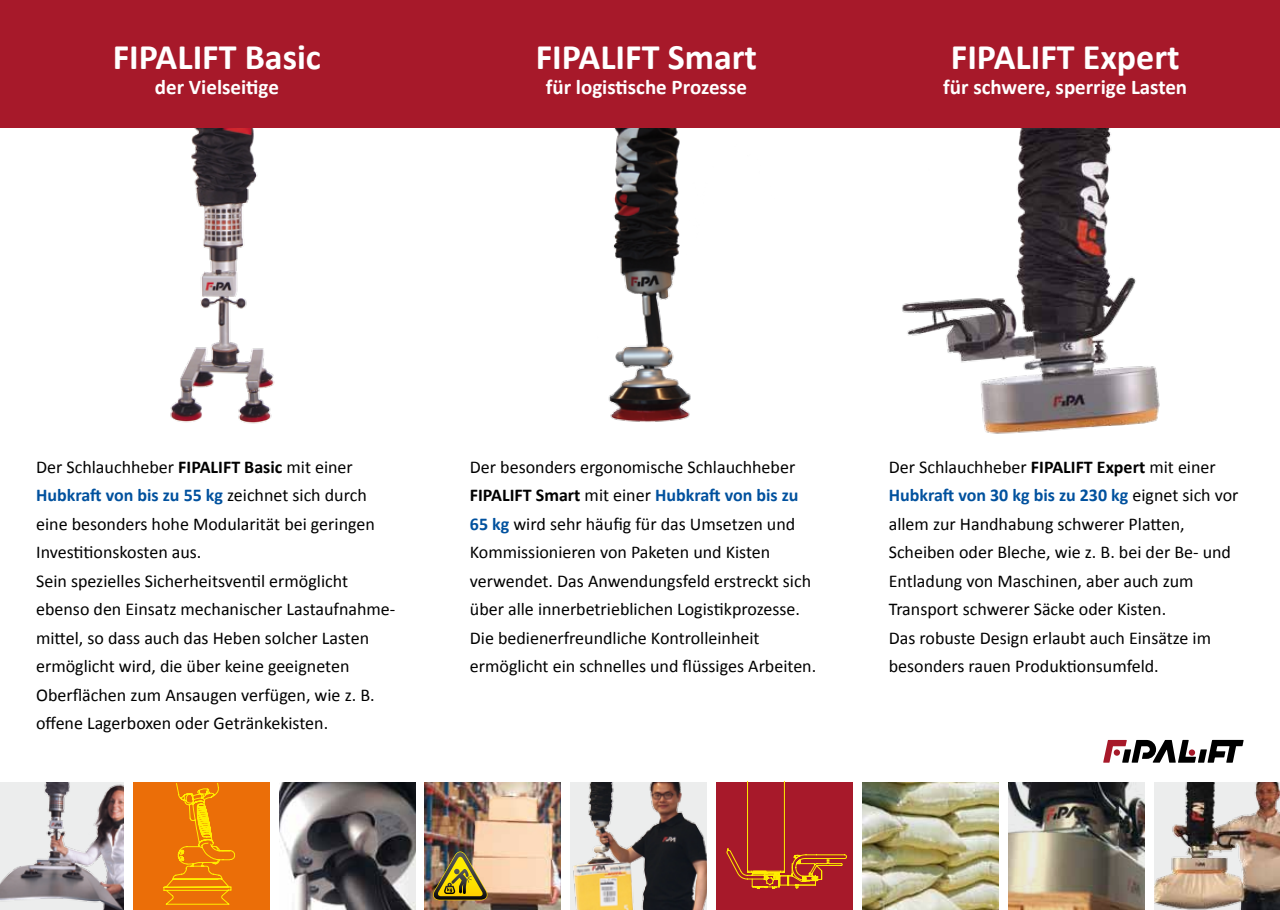
<style>
.page{position:relative;width:1280px;height:910px;background:#fff}
.page>*{position:absolute;margin:0;border:0;box-sizing:border-box;transform-origin:0 0}
.t1{font:700 36px "Calibri";color:#fff}
.t2{font:700 21px "Calibri";color:#fff}
.t3{font:18px/28.5px "Calibri";color:#000}
.s1{font-weight:700}
.s2{font-weight:700;color:#00519e}
</style>
<div class="page">
<img style="left:902px;top:128px;width:258px;height:306px">
<img style="left:170px;top:128px;width:104px;height:296px">
<img style="left:608px;top:128px;width:83px;height:294px">
<div style="left:0;top:0;width:1280px;height:128px;background:#a7192a"></div>
<img style="left:0;top:783px;width:123px;height:127px">
<img style="left:279px;top:782px;width:136px;height:128px">
<img style="left:571px;top:782px;width:136px;height:128px">
<img style="left:1008px;top:783px;width:136px;height:127px">
<img style="left:862px;top:783px;width:136px;height:127px">
<img style="left:1154px;top:783px;width:126px;height:127px">
<div style="left:717px;top:783px;width:136px;height:127px;background:#a7192a"></div>
<hr style="left:784px;top:781px;width:1px;height:90px;background:#ffed00">
<hr style="left:747px;top:781px;width:1px;height:90px;background:#ffed00">
<svg style="left:726px;top:847px;width:121px;height:42px"></svg>
<div style="left:133px;top:783px;width:136px;height:127px;background:#eb6e08"></div>
<svg style="left:163px;top:782px;width:72px;height:123px"></svg>
<img style="left:425px;top:782px;width:136px;height:128px">
<img style="left:432px;top:851px;width:56px;height:49px">
<svg style="left:1103px;top:740px;width:141px;height:23px"></svg>
<h1 class="t1" style="left:113px;top:34px;width:210px">FIPALIFT Basic</h1>
<p class="t2" style="left:155px;top:74px;width:126px">der Vielseitige</p>
<h1 class="t1" style="left:536px;top:34px;width:223px">FIPALIFT Smart</h1>
<p class="t2" style="left:546px;top:74px;width:203px">für logistische Prozesse</p>
<h1 class="t1" style="left:951px;top:34px;width:230px">FIPALIFT Expert</h1>
<p class="t2" style="left:943px;top:74px;width:246px">für schwere, sperrige Lasten</p>
<p class="t3" style="left:36px;top:453px;width:361px">Der Schlauchheber <span class="s1">FIPALIFT Basic</span> mit einer <span class="s2">Hubkraft von bis zu 55 kg</span> zeichnet sich durch eine besonders hohe Modularität bei geringen Investitionskosten aus.<br>Sein spezielles Sicherheitsventil ermöglicht ebenso den Einsatz mechanischer Lastaufnahme&shy;mittel, so dass auch das Heben solcher Lasten ermöglicht wird, die über keine geeigneten Oberflächen zum Ansaugen verfügen, wie z. B. offene Lagerboxen oder Getränkekisten.</p>
<p class="t3" style="left:470px;top:452px;width:348px">Der besonders ergonomische Schlauchheber <span class="s1">FIPALIFT Smart</span> mit einer <span class="s2">Hubkraft von bis zu 65 kg</span> wird sehr häufig für das Umsetzen und Kommissionieren von Paketen und Kisten verwendet. Das Anwendungsfeld erstreckt sich über alle innerbetrieblichen Logistikprozesse.<br>Die bedienerfreundliche Kontrolleinheit ermöglicht ein schnelles und flüssiges Arbeiten.</p>
<p class="t3" style="left:889px;top:452px;width:351px">Der Schlauchheber <span class="s1">FIPALIFT Expert</span> mit einer <span class="s2">Hubkraft von 30 kg bis zu 230 kg</span> eignet sich vor allem zur Handhabung schwerer Platten, Scheiben oder Bleche, wie z. B. bei der Be- und Entladung von Maschinen, aber auch zum Transport schwerer Säcke oder Kisten.<br>Das robuste Design erlaubt auch Einsätze im besonders rauen Produktionsumfeld.</p>
</div>
